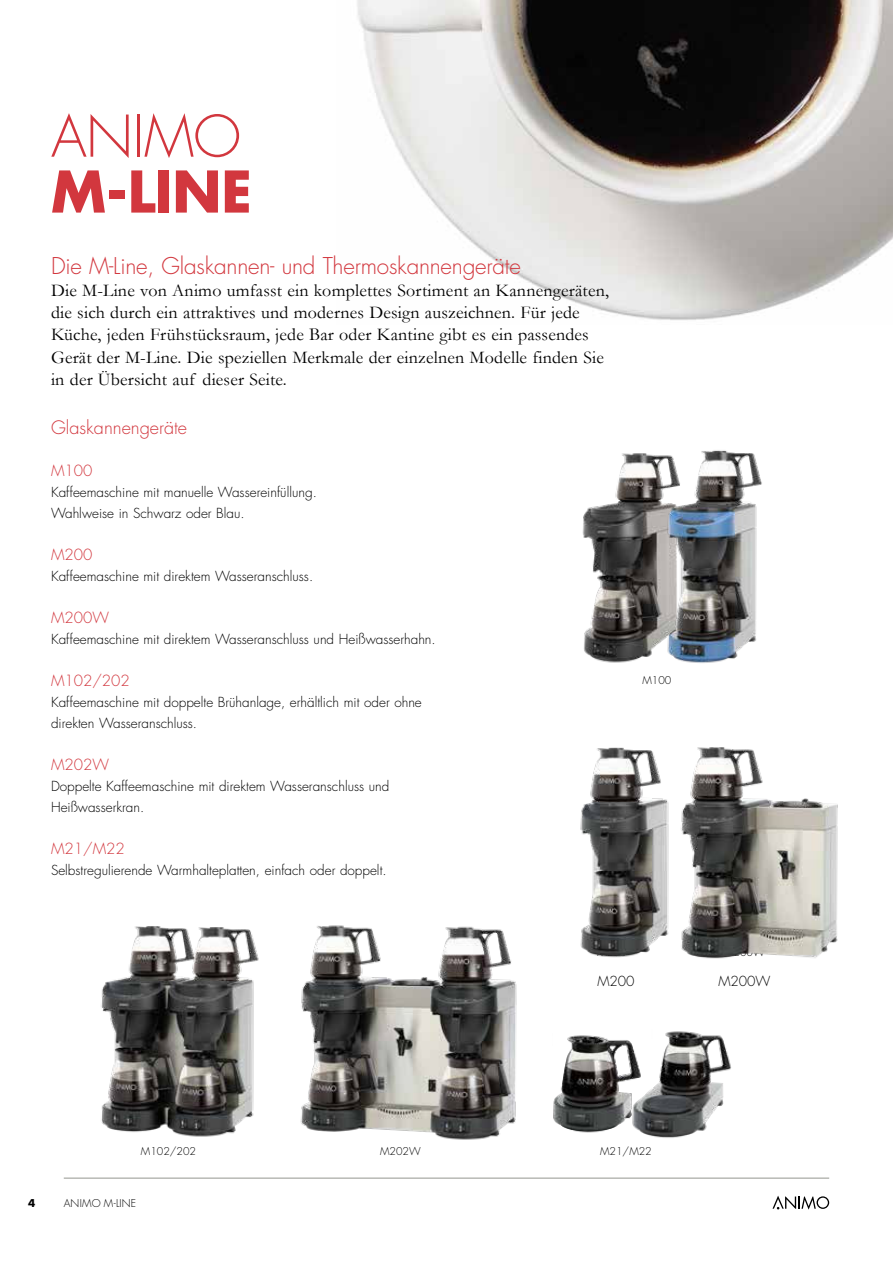
<style>
.page{position:relative;width:893px;height:1263px;background:#fff}
.page>*{position:absolute;margin:0;border:0;box-sizing:border-box;transform-origin:0 0}
.t1{font:700 55.95px "Futura Std";color:#d2373e}
.t2{font:300 55.95px "Futura Std";letter-spacing:-.01em;color:#d2373e}
.t3{font:300 22.5px "Futura Std";letter-spacing:-.01em;color:#d2373e}
.t4{font:18px/22.2px "Garamond";letter-spacing:.01em;color:#000}
.t5{font:300 18px "Futura Std";color:#d2373e}
.t6{font:300 15px "Futura Std";color:#d2373e}
.t7{font:300 13.5px/21px "Futura Std";color:#000}
.t8{font:300 10.5px "Futura Std";color:#000}
.t9{font:700 10.5px "Futura Std";color:#000}
</style>
<div class="page">
<svg style="left:772px;top:1195px;width:57px;height:14px"></svg>
<hr style="left:64px;top:1178px;width:765px;height:1px;background:#94968f">
<img style="left:357px;top:0;width:536px;height:320px">
<img style="left:582px;top:453px;width:49px;height:210px">
<img style="left:631px;top:450px;width:131px;height:213px">
<img style="left:101px;top:926px;width:158px;height:211px">
<img style="left:553px;top:1035px;width:64px;height:98px">
<img style="left:617px;top:1031px;width:114px;height:107px">
<img style="left:580px;top:747px;width:89px;height:211px">
<img style="left:681px;top:747px;width:157px;height:212px">
<img style="left:300px;top:925px;width:217px;height:215px">
<h1 class="t2" style="left:51px;top:105px;width:192px">ANIMO</h1>
<h1 class="t1" style="left:51px;top:161px;width:202px">M-LINE</h1>
<h2 class="t3" style="left:51px;top:253px;width:471px">Die M-Line, Glaskannen- und Thermoskannengeräte</h2>
<p class="t4" style="left:51px;top:281px;width:559px">Die M-Line von Animo umfasst ein komplettes Sortiment an Kannengeräten, die sich durch ein attraktives und modernes Design auszeichnen. Für jede Küche, jeden Frühstücksraum, jede Bar oder Kantine gibt es ein passendes Gerät der M-Line. Die speziellen Merkmale der einzelnen Modelle finden Sie in der Übersicht auf dieser Seite.</p>
<h3 class="t5" style="left:51px;top:417px;width:138px">Glaskannengeräte</h3>
<p class="t6" style="left:51px;top:462px;width:43px">M100</p>
<p class="t7" style="left:51px;top:482px;width:267px">Kaffeemaschine mit manuelle Wassereinfüllung.<br>Wahlweise in Schwarz oder Blau.</p>
<p class="t6" style="left:51px;top:546px;width:43px">M200</p>
<p class="t7" style="left:51px;top:566px;width:264px">Kaffeemaschine mit direktem Wasseranschluss.</p>
<p class="t6" style="left:51px;top:609px;width:59px">M200W</p>
<p class="t7" style="left:51px;top:629px;width:386px">Kaffeemaschine mit direktem Wasseranschluss und Heißwasserhahn.</p>
<p class="t6" style="left:51px;top:672px;width:80px">M102/202</p>
<p class="t7" style="left:51px;top:692px;width:372px">Kaffeemaschine mit doppelte Brühanlage, erhältlich mit oder ohne direkten Wasseranschluss.</p>
<p class="t6" style="left:51px;top:756px;width:59px">M202W</p>
<p class="t7" style="left:51px;top:776px;width:340px">Doppelte Kaffeemaschine mit direktem Wasseranschluss und<br>Heißwasserkran.</p>
<p class="t6" style="left:51px;top:840px;width:75px">M21/M22</p>
<p class="t7" style="left:51px;top:860px;width:337px">Selbstregulierende Warmhalteplatten, einfach oder doppelt.</p>
<p class="t8" style="left:642px;top:674px;width:30px">M100</p>
<p class="t8" style="left:724px;top:946px;width:42px">M200W</p>
<p class="t7" style="left:597px;top:971px;width:39px">M200</p>
<p class="t7" style="left:718px;top:971px;width:54px">M200W</p>
<p class="t8" style="left:141px;top:1145px;width:57px">M102/202</p>
<p class="t8" style="left:380px;top:1145px;width:42px">M202W</p>
<p class="t8" style="left:600px;top:1145px;width:53px">M21/M22</p>
<p class="t9" style="left:28px;top:1197px;width:9px">4</p>
<p class="t8" style="left:64px;top:1197px;width:74px">ANIMO M-LINE</p>
</div>
